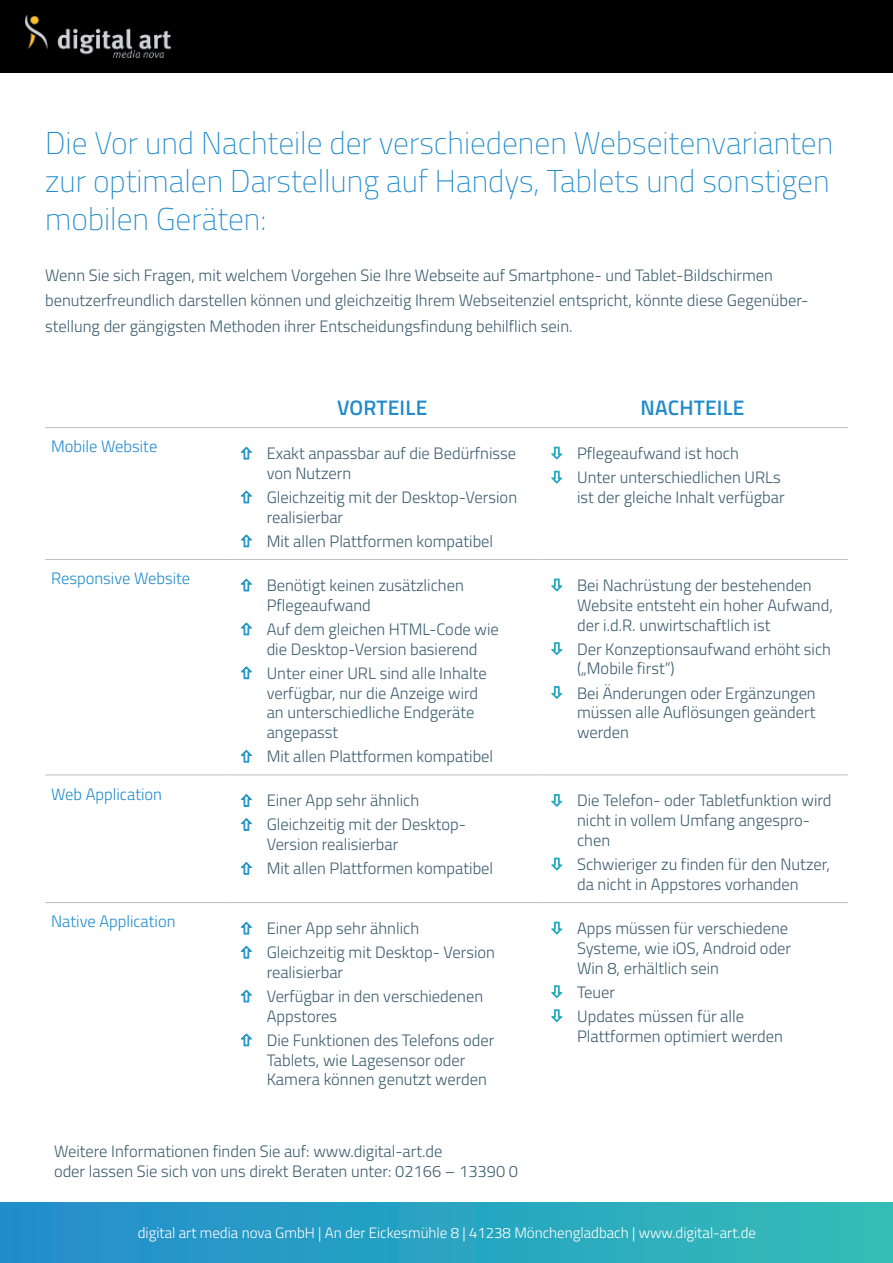
<style>
.page{position:relative;width:893px;height:1263px;background:#fff}
.page>*{position:absolute;margin:0;border:0;box-sizing:border-box;transform-origin:0 0}
.t1{font:100 31.5px/37.8px "Titillium Web";color:#218bcb;text-align:justify}
.t2{font:600 21px "Titillium Web";letter-spacing:.01em;color:#218bcb}
.t3{font:300 16.5px/19.8px "Titillium Web";color:#3b5d6e}
.t4{font:300 16.5px "Titillium Web";color:#218bcb}
.t5{font:300 15px "Titillium Web";color:#fff}
</style>
<div class="page">
<div style="left:0;top:0;width:893px;height:72px;background:#000001"></div>
<hr style="left:45px;top:427px;width:182px;height:1px;background:#bcbdc0">
<hr style="left:227px;top:427px;width:310px;height:1px;background:#bcbdc0">
<hr style="left:537px;top:427px;width:311px;height:1px;background:#bcbdc0">
<hr style="left:45px;top:559px;width:182px;height:1px;background:#bcbdc0">
<hr style="left:227px;top:559px;width:310px;height:1px;background:#bcbdc0">
<hr style="left:537px;top:559px;width:311px;height:1px;background:#bcbdc0">
<hr style="left:45px;top:774px;width:182px;height:1px;background:#bcbdc0">
<hr style="left:227px;top:774px;width:310px;height:1px;background:#bcbdc0">
<hr style="left:537px;top:774px;width:311px;height:1px;background:#bcbdc0">
<hr style="left:45px;top:902px;width:182px;height:1px;background:#bcbdc0">
<hr style="left:227px;top:902px;width:310px;height:1px;background:#bcbdc0">
<hr style="left:537px;top:902px;width:311px;height:1px;background:#bcbdc0">
<div style="left:0;top:1202px;width:893px;height:61px;background:linear-gradient(to right,#218ccc,#32bcb6)"></div>
<svg style="left:138px;top:1226px;width:618px;height:16px;background:#28a3c1"></svg>
<img style="left:26px;top:16px;width:144px;height:42px">
<svg style="left:241px;top:446px;width:11px;height:14px"></svg>
<svg style="left:241px;top:490px;width:11px;height:14px"></svg>
<svg style="left:241px;top:534px;width:11px;height:13px"></svg>
<svg style="left:551px;top:446px;width:12px;height:14px"></svg>
<svg style="left:551px;top:470px;width:12px;height:14px"></svg>
<svg style="left:241px;top:578px;width:11px;height:14px"></svg>
<svg style="left:241px;top:622px;width:11px;height:14px"></svg>
<svg style="left:241px;top:666px;width:11px;height:13px"></svg>
<svg style="left:240px;top:749px;width:12px;height:14px"></svg>
<svg style="left:551px;top:578px;width:12px;height:14px"></svg>
<svg style="left:551px;top:642px;width:12px;height:13px"></svg>
<svg style="left:551px;top:686px;width:12px;height:13px"></svg>
<svg style="left:240px;top:794px;width:12px;height:13px"></svg>
<svg style="left:240px;top:818px;width:12px;height:13px"></svg>
<svg style="left:240px;top:862px;width:12px;height:13px"></svg>
<svg style="left:551px;top:794px;width:12px;height:13px"></svg>
<svg style="left:551px;top:857px;width:12px;height:14px"></svg>
<svg style="left:241px;top:921px;width:11px;height:14px"></svg>
<svg style="left:240px;top:945px;width:12px;height:14px"></svg>
<svg style="left:241px;top:989px;width:11px;height:14px"></svg>
<svg style="left:241px;top:1033px;width:11px;height:13px"></svg>
<svg style="left:551px;top:921px;width:12px;height:14px"></svg>
<svg style="left:551px;top:985px;width:12px;height:13px"></svg>
<svg style="left:551px;top:1009px;width:12px;height:14px"></svg>
<h1 class="t1" style="left:45px;top:123px;width:790px">Die Vor und Nachteile der verschiedenen Webseitenvarianten zur optimalen Darstellung auf Handys, Tablets und sonstigen mobilen Geräten:</h1>
<p class="t3" style="left:45px;top:262px;width:765px;line-height:25.5px">Wenn Sie sich Fragen, mit welchem Vorgehen Sie Ihre Webseite auf Smartphone- und Tablet-Bildschirmen benutzerfreundlich darstellen können und gleichzeitig Ihrem Webseitenziel entspricht, könnte diese Gegenüber&shy;stellung der gängigsten Methoden ihrer Entscheidungsfindung behilflich sein.</p>
<p class="t4" style="left:51px;top:435px;width:108px">Mobile Website</p>
<p class="t2" style="left:337px;top:392px;width:92px">VORTEILE</p>
<p class="t2" style="left:641px;top:392px;width:105px">NACHTEILE</p>
<p class="t3" style="left:267px;top:443px;width:251px">Exakt anpassbar auf die Bedürfnisse von Nutzern</p>
<p class="t3" style="left:267px;top:486px;width:252px">Gleichzeitig mit der Desktop-Version realisierbar</p>
<p class="t3" style="left:267px;top:530px;width:228px">Mit allen Plattformen kompatibel</p>
<p class="t3" style="left:577px;top:440px;width:205px;line-height:24px">Pflegeaufwand ist hoch<br>Unter unterschiedlichen URLs</p>
<p class="t3" style="left:577px;top:486px;width:209px">ist der gleiche Inhalt verfügbar</p>
<p class="t4" style="left:51px;top:566px;width:140px">Responsive Website</p>
<p class="t3" style="left:267px;top:574px;width:199px">Benötigt keinen zusätzlichen<br>Pflegeaufwand</p>
<p class="t3" style="left:267px;top:618px;width:234px">Auf dem gleichen HTML-Code wie die Desktop-Version basierend</p>
<p class="t3" style="left:267px;top:662px;width:222px">Unter einer URL sind alle Inhalte verfügbar, nur die Anzeige wird an unterschiedliche Endgeräte angepasst</p>
<p class="t3" style="left:267px;top:746px;width:228px">Mit allen Plattformen kompatibel</p>
<p class="t4" style="left:51px;top:782px;width:112px">Web Application</p>
<p class="t3" style="left:267px;top:788px;width:201px;line-height:24px">Einer App sehr ähnlich<br>Gleichzeitig mit der Desktop-</p>
<p class="t3" style="left:267px;top:832px;width:228px;line-height:24px">Version realisierbar<br>Mit allen Plattformen kompatibel</p>
<p class="t4" style="left:51px;top:909px;width:126px">Native Application</p>
<p class="t3" style="left:267px;top:915px;width:230px;line-height:24px">Einer App sehr ähnlich<br>Gleichzeitig mit Desktop- Version</p>
<p class="t3" style="left:267px;top:959px;width:218px;line-height:24px">realisierbar<br>Verfügbar in den verschiedenen</p>
<p class="t3" style="left:267px;top:1003px;width:229px;line-height:24px">Appstores<br>Die Funktionen des Telefons oder</p>
<p class="t3" style="left:267px;top:1049px;width:222px">Tablets, wie Lagesensor oder<br>Kamera können genutzt werden</p>
<p class="t3" style="left:54px;top:1141px;width:466px">Weitere Informationen finden Sie auf: www.digital-art.de<br>oder lassen Sie sich von uns direkt Beraten unter: 02166 – 13390 0</p>
<p class="t3" style="left:577px;top:574px;width:257px">Bei Nachrüstung der bestehenden<br>Website entsteht ein hoher Aufwand, der i.d.R. unwirtschaftlich ist</p>
<p class="t3" style="left:577px;top:638px;width:255px">Der Konzeptionsaufwand erhöht sich („Mobile first“)</p>
<p class="t3" style="left:577px;top:682px;width:240px;text-align:justify">Bei Änderungen oder Ergänzungen müssen alle Auflösungen geändert werden</p>
<p class="t3" style="left:577px;top:790px;width:256px">Die Telefon- oder Tabletfunktion wird nicht in vollem Umfang angespro&shy;chen</p>
<p class="t3" style="left:577px;top:853px;width:254px">Schwieriger zu finden für den Nutzer, da nicht in Appstores vorhanden</p>
<p class="t3" style="left:577px;top:917px;width:216px">Apps müssen für verschiedene<br>Systeme, wie iOS, Android oder<br>Win 8, erhältlich sein</p>
<p class="t3" style="left:577px;top:979px;width:168px;line-height:24px">Teuer<br>Updates müssen für alle</p>
<p class="t3" style="left:577px;top:1025px;width:207px">Plattformen optimiert werden</p>
<p class="t5" style="left:138px;top:1221px;width:620px">digital art media nova GmbH | An der Eickesmühle 8 | 41238 Mönchengladbach | www.digital-art.de</p>
</div>
